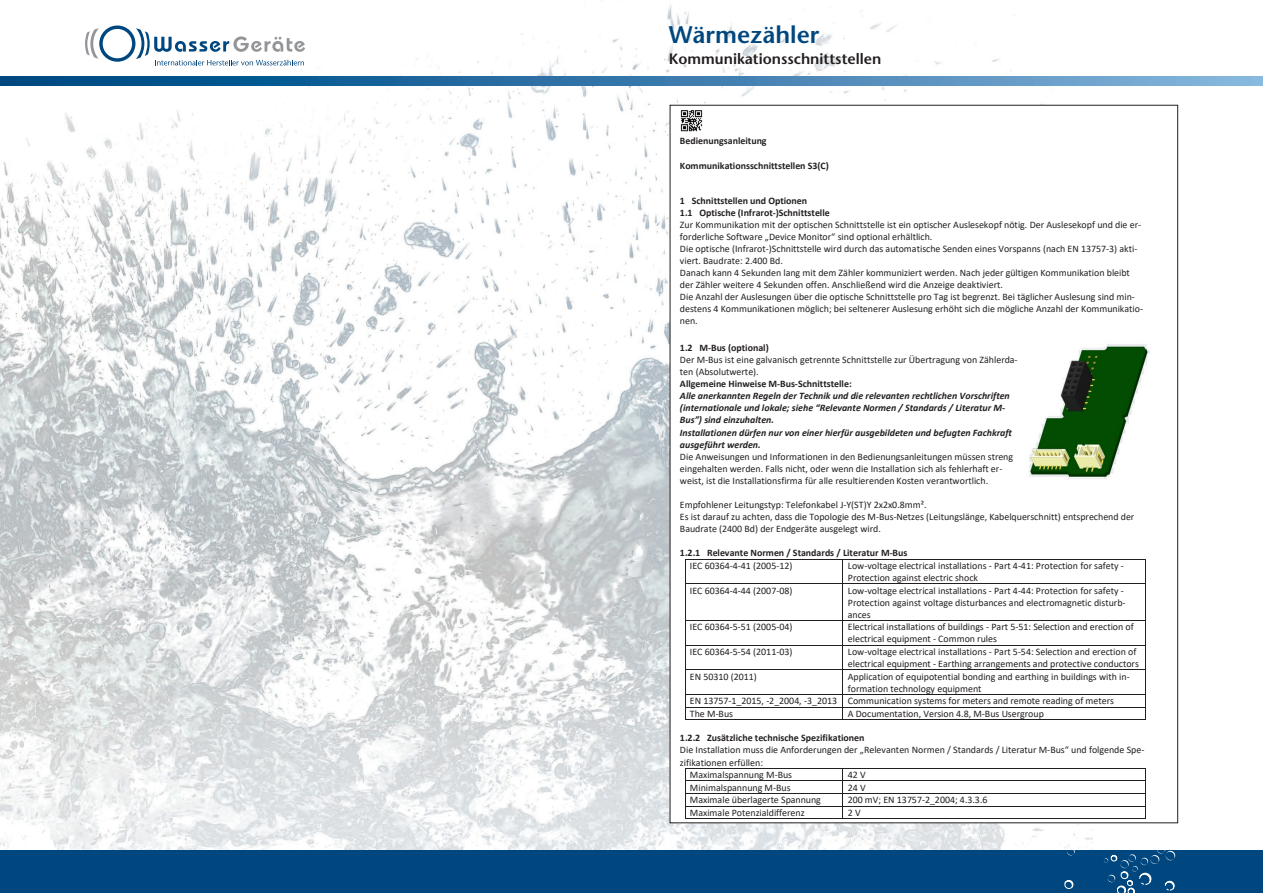
<style>
.page{position:relative;width:1263px;height:893px;background:#fff}
.page>*{position:absolute;margin:0;border:0;box-sizing:border-box;transform-origin:0 0}
.WAS_DB_Subhead{font:600 24px "Stone Sans Std";color:#00477f}
.WAS_DB_Subhead-2{font:600 15px "Stone Sans Std";color:#231f20}
.t1{font:9.9px/12.1px "Calibri";color:#231f20}
.t2{font:700 9.9px/12.8px "Calibri";letter-spacing:-.005em;color:#231f20}
.s1{font-weight:700}
.s2{font-weight:700;font-style:italic}
.s3{font-weight:400}
</style>
<div class="page">
<img style="left:0;top:5px;width:1093px;height:845px">
<div style="left:0;top:850px;width:1263px;height:43px;background:#00477f"></div>
<svg style="left:1103px;top:850px;width:73px;height:43px"></svg>
<svg style="left:1064px;top:880px;width:10px;height:9px"></svg>
<svg style="left:1060px;top:834px;width:15px;height:22px"></svg>
<svg style="left:0;top:77px;width:1263px;height:8px;background:#387aab"></svg>
<svg style="left:85px;top:26px;width:220px;height:39px"></svg>
<div style="left:670px;top:105px;width:508px;height:718px;background:#fff"></div>
<img style="left:680px;top:110px;width:22px;height:22px">
<hr style="left:685px;top:559px;width:158px;height:1px;background:#231f20">
<hr style="left:843px;top:559px;width:302px;height:1px;background:#231f20">
<svg style="left:685px;top:560px;width:1px;height:24px"></svg>
<hr style="left:685px;top:584px;width:158px;height:1px;background:#231f20">
<hr style="left:843px;top:584px;width:302px;height:1px;background:#231f20">
<svg style="left:1145px;top:559px;width:1px;height:25px"></svg>
<hr style="left:685px;top:584px;width:1px;height:36px;background:#231f20">
<hr style="left:843px;top:584px;width:1px;height:36px;background:#231f20">
<hr style="left:1145px;top:584px;width:1px;height:36px;background:#231f20">
<hr style="left:685px;top:620px;width:158px;height:1px;background:#231f20">
<hr style="left:843px;top:620px;width:302px;height:1px;background:#231f20">
<hr style="left:685px;top:645px;width:158px;height:1px;background:#231f20">
<hr style="left:843px;top:645px;width:302px;height:1px;background:#231f20">
<hr style="left:685px;top:670px;width:158px;height:1px;background:#231f20">
<hr style="left:843px;top:670px;width:302px;height:1px;background:#231f20">
<hr style="left:685px;top:694px;width:158px;height:1px;background:#231f20">
<hr style="left:843px;top:694px;width:302px;height:1px;background:#231f20">
<hr style="left:685px;top:707px;width:158px;height:1px;background:#231f20">
<hr style="left:843px;top:707px;width:302px;height:1px;background:#231f20">
<svg style="left:685px;top:621px;width:1px;height:98px"></svg>
<hr style="left:685px;top:719px;width:158px;height:1px;background:#231f20">
<hr style="left:843px;top:719px;width:302px;height:1px;background:#231f20">
<svg style="left:1145px;top:620px;width:1px;height:100px"></svg>
<hr style="left:685px;top:768px;width:158px;height:1px;background:#231f20">
<hr style="left:843px;top:768px;width:302px;height:1px;background:#231f20">
<hr style="left:685px;top:781px;width:158px;height:1px;background:#231f20">
<hr style="left:843px;top:781px;width:302px;height:1px;background:#231f20">
<hr style="left:685px;top:793px;width:158px;height:1px;background:#231f20">
<hr style="left:843px;top:793px;width:302px;height:1px;background:#231f20">
<hr style="left:685px;top:806px;width:158px;height:1px;background:#231f20">
<hr style="left:843px;top:806px;width:302px;height:1px;background:#231f20">
<svg style="left:685px;top:769px;width:1px;height:49px"></svg>
<hr style="left:685px;top:818px;width:158px;height:1px;background:#231f20">
<hr style="left:843px;top:818px;width:302px;height:1px;background:#231f20">
<svg style="left:1145px;top:768px;width:1px;height:51px"></svg>
<img style="left:1029px;top:344px;width:121px;height:135px">
<p class="WAS_DB_Subhead" style="left:669px;top:20px;width:152px">Wärmezähler</p>
<p class="WAS_DB_Subhead-2" style="left:669px;top:50px;width:214px">Kommunikationsschnittstellen</p>
<p class="t2" style="left:680px;top:135px;width:88px">Bedienungsanleitung</p>
<p class="t2" style="left:680px;top:159px;width:151px">Kommunikationsschnittstellen S3(C)</p>
<p class="t1" style="left:680px;top:194px;width:465px"><span class="s1">1 Schnittstellen und Optionen<br>1.1 Optische (Infrarot-)Schnittstelle<br></span>Zur Kommunikation mit der optischen Schnittstelle ist ein optischer Auslesekopf nötig. Der Auslesekopf und die er&shy;forderliche Software „Device Monitor“ sind optional erhältlich.<br>Die optische (Infrarot-)Schnittstelle wird durch das automatische Senden eines Vorspanns (nach EN 13757-3) akti&shy;viert. Baudrate: 2.400 Bd.<br>Danach kann 4 Sekunden lang mit dem Zähler kommuniziert werden. Nach jeder gültigen Kommunikation bleibt der Zähler weitere 4 Sekunden offen. Anschließend wird die Anzeige deaktiviert.<br>Die Anzahl der Auslesungen über die optische Schnittstelle pro Tag ist begrenzt. Bei täglicher Auslesung sind min&shy;destens 4 Kommunikationen möglich; bei seltenerer Auslesung erhöht sich die mögliche Anzahl der Kommunikatio&shy;nen.</p>
<p class="t1" style="left:680px;top:341px;width:339px"><span class="s1">1.2 M-Bus (optional)<br></span>Der M-Bus ist eine galvanisch getrennte Schnittstelle zur Übertragung von Zählerda&shy;ten (Absolutwerte).<br><span class="s1">Allgemeine Hinweise M-Bus-Schnittstelle:<br></span><span class="s2">Alle anerkannten Regeln der Technik und die relevanten rechtlichen Vorschriften (internationale und lokale; siehe “Relevante Normen / Standards / Literatur M-Bus”) sind einzuhalten.<br>Installationen dürfen nur von einer hierfür ausgebildeten und befugten Fachkraft ausgeführt werden.<br></span>Die Anweisungen und Informationen in den Bedienungsanleitungen müssen streng eingehalten werden. Falls nicht, oder wenn die Installation sich als fehlerhaft er&shy;weist, ist die Installationsfirma für alle resultierenden Kosten verantwortlich.</p>
<p class="t1" style="left:680px;top:498px;width:456px">Empfohlener Leitungstyp: Telefonkabel J-Y(ST)Y 2x2x0.8mm².<br>Es ist darauf zu achten, dass die Topologie des M-Bus-Netzes (Leitungslänge, Kabelquerschnitt) entsprechend der<br>Baudrate (2400 Bd) der Endgeräte ausgelegt wird.</p>
<p class="t2" style="left:690px;top:546px;width:219px;text-indent:-10px">1.2.1 Relevante Normen / Standards / Literatur M-Bus<br><span class="s3">IEC 60364-4-41 (2005-12)</span></p>
<p class="t1" style="left:848px;top:559px;width:278px">Low-voltage electrical installations - Part 4-41: Protection for safety -<br>Protection against electric shock</p>
<p class="t1" style="left:690px;top:584px;width:104px">IEC 60364-4-44 (2007-08)</p>
<p class="t1" style="left:848px;top:584px;width:279px">Low-voltage electrical installations - Part 4-44: Protection for safety -<br>Protection against voltage disturbances and electromagnetic disturb&shy;ances</p>
<p class="t1" style="left:690px;top:621px;width:104px">IEC 60364-5-51 (2005-04)</p>
<p class="t1" style="left:848px;top:621px;width:288px">Electrical installations of buildings - Part 5-51: Selection and erection of electrical equipment - Common rules</p>
<p class="t1" style="left:690px;top:645px;width:104px">IEC 60364-5-54 (2011-03)</p>
<p class="t1" style="left:848px;top:645px;width:293px">Low-voltage electrical installations - Part 5-54: Selection and erection of electrical equipment - Earthing arrangements and protective conductors</p>
<p class="t1" style="left:690px;top:670px;width:68px">EN 50310 (2011)</p>
<p class="t1" style="left:848px;top:670px;width:283px">Application of equipotential bonding and earthing in buildings with in-</p>
<p class="t1" style="left:848px;top:682px;width:135px">formation technology equipment</p>
<p class="t1" style="left:690px;top:694px;width:426px">EN 13757-1_2015, -2_2004, -3_2013 Communication systems for meters and remote reading of meters</p>
<p class="t1" style="left:690px;top:707px;width:45px">The M-Bus</p>
<p class="t1" style="left:848px;top:707px;width:198px">A Documentation, Version 4.8, M-Bus Usergroup</p>
<p class="t2" style="left:680px;top:731px;width:186px">1.2.2 Zusätzliche technische Spezifikationen</p>
<p class="t1" style="left:680px;top:744px;width:466px">Die Installation muss die Anforderungen der „Relevanten Normen / Standards / Literatur M-Bus“ und folgende Spe-</p>
<p class="t1" style="left:680px;top:756px;width:85px">zifikationen erfüllen:</p>
<p class="t1" style="left:690px;top:768px;width:104px">Maximalspannung M-Bus</p>
<p class="t1" style="left:848px;top:768px;width:20px">42 V</p>
<p class="t1" style="left:690px;top:781px;width:102px">Minimalspannung M-Bus</p>
<p class="t1" style="left:848px;top:781px;width:20px">24 V</p>
<p class="t1" style="left:690px;top:793px;width:133px">Maximale überlagerte Spannung</p>
<p class="t1" style="left:848px;top:793px;width:141px">200 mV; EN 13757-2_2004; 4.3.3.6</p>
<p class="t1" style="left:690px;top:806px;width:116px">Maximale Potenzialdifferenz</p>
<p class="t1" style="left:848px;top:806px;width:14px">2V</p>
</div>
